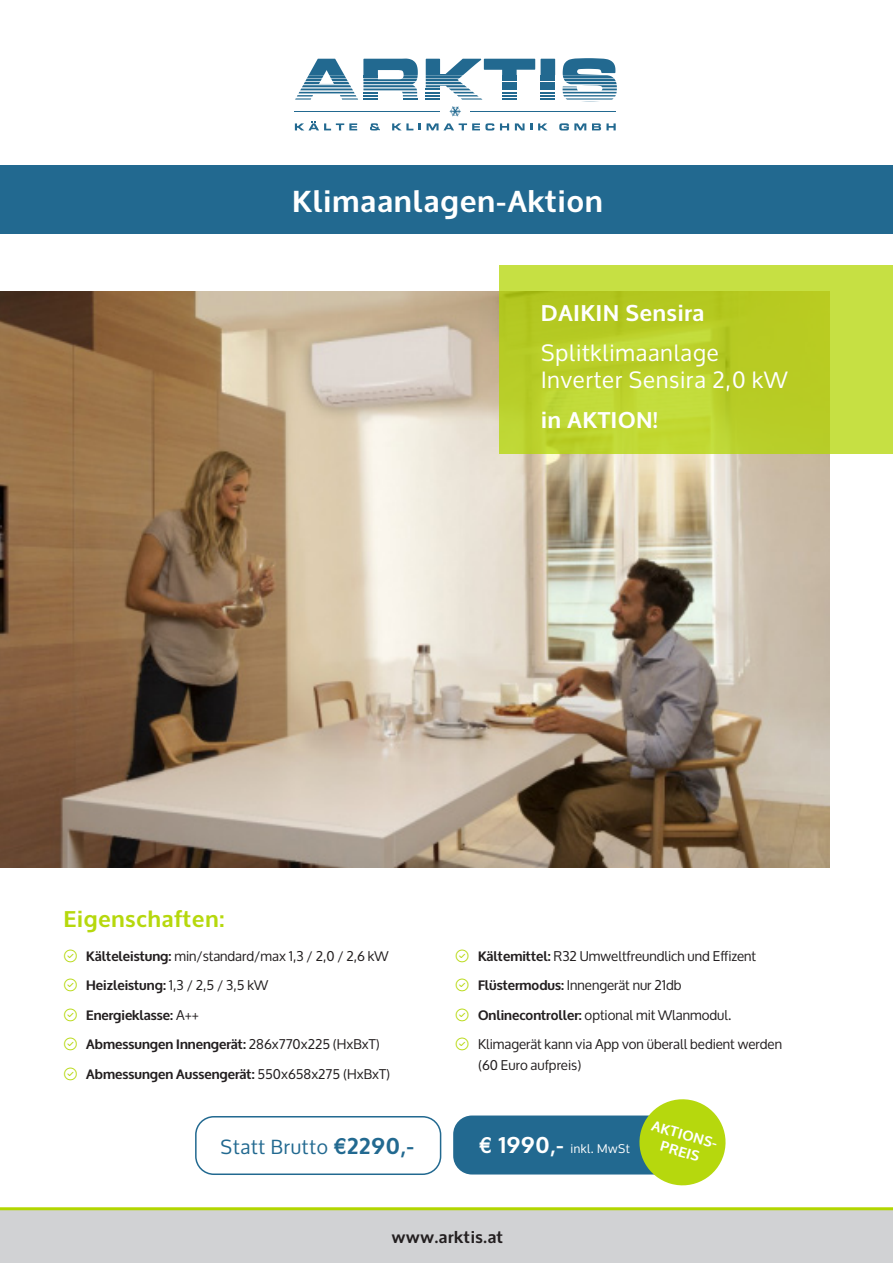
<style>
.page{position:relative;width:893px;height:1263px;background:#fff}
.page>*{position:absolute;margin:0;border:0;box-sizing:border-box;transform-origin:0 0}
.t1{font:700 30px "Oxygen";letter-spacing:.04em;color:#fff}
.t2{font:22.5px/27px "Oxygen";letter-spacing:.04em;color:#fff}
.t3{font:700 22.5px "Oxygen";letter-spacing:.04em;color:#fff}
.t4{font:700 22.5px "Oxygen";letter-spacing:.04em;color:#b6d80d}
.t5{font:19.5px "Oxygen";letter-spacing:.04em;color:#226990}
.t6{font:700 16.5px "Oxygen";letter-spacing:.04em;color:#231f20}
.t7{font:700 14.25px/17.1px "Oxygen";color:#fff;text-align:center}
.t8{font:13.5px/21px "Oxygen";color:#231f20}
.t9{font:700 13.5px "Oxygen";color:#231f20}
.t10{font:12px "Oxygen";letter-spacing:.04em;color:#fff}
.s1{font-weight:700}
.s2{font-weight:400}
.s3{font-weight:700;font-size:22.5px}
</style>
<div class="page">
<svg style="left:0;top:1207px;width:893px;height:56px"></svg>
<div style="left:0;top:166px;width:893px;height:68px;background:#226990"></div>
<svg style="left:295px;top:122px;width:62px;height:8px"></svg>
<svg style="left:370px;top:123px;width:10px;height:8px"></svg>
<svg style="left:392px;top:123px;width:21px;height:7px"></svg>
<svg style="left:419px;top:123px;width:2px;height:7px"></svg>
<svg style="left:427px;top:123px;width:67px;height:8px"></svg>
<svg style="left:500px;top:123px;width:9px;height:7px"></svg>
<svg style="left:515px;top:123px;width:17px;height:7px"></svg>
<svg style="left:538px;top:123px;width:9px;height:7px"></svg>
<svg style="left:559px;top:123px;width:27px;height:8px"></svg>
<svg style="left:592px;top:123px;width:24px;height:7px"></svg>
<svg style="left:295px;top:59px;width:123px;height:41px"></svg>
<svg style="left:426px;top:59px;width:109px;height:41px"></svg>
<svg style="left:541px;top:59px;width:14px;height:41px"></svg>
<svg style="left:563px;top:58px;width:54px;height:44px"></svg>
<hr style="left:294px;top:111px;width:145px;height:1px;background:#226990">
<hr style="left:470px;top:111px;width:146px;height:1px;background:#226990">
<svg style="left:449px;top:106px;width:12px;height:10px"></svg>
<img style="left:0;top:291px;width:829px;height:576px">
<svg style="left:500px;top:265px;width:393px;height:189px"></svg>
<div style="left:454px;top:1116px;width:245px;height:58px;background:#226990;border-radius:18px"></div>
<div style="left:453px;top:1115px;width:246px;height:59px;border:2px solid #226990;border-radius:18px"></div>
<div style="left:195px;top:1116px;width:246px;height:59px;border:2px solid #226990;border-radius:18px"></div>
<svg style="left:635px;top:1099px;width:91px;height:87px"></svg>
<p class="t1" style="left:292px;top:183px;width:312px">Klimaanlagen-Aktion</p>
<p class="t3" style="left:541px;top:299px;width:165px">DAIKIN Sensira</p>
<p class="t2" style="left:541px;top:340px;width:248px">Splitklimaanlage<br>Inverter Sensira 2,0 kW</p>
<p class="t3" style="left:541px;top:406px;width:118px">in AKTION!</p>
<p class="t4" style="left:64px;top:905px;width:162px">Eigenschaften:</p>
<p class="t8" style="left:86px;top:946px;width:304px"><span class="s1">Kälteleistung:</span> min/standard/max 1,3 / 2,0 / 2,6 kW</p>
<p class="t9" style="left:86px;top:977px;width:183px">Heizleistung: <span class="s2">1,3 / 2,5 / 3,5 kW</span></p>
<p class="t9" style="left:86px;top:1007px;width:114px">Energieklasse: <span class="s2">A++</span></p>
<p class="t9" style="left:86px;top:1036px;width:295px">Abmessungen Innengerät: <span class="s2">286x770x225 (HxBxT)</span></p>
<p class="t9" style="left:86px;top:1066px;width:305px">Abmessungen Aussengerät: <span class="s2">550x658x275 (HxBxT)</span></p>
<p class="t8" style="left:478px;top:946px;width:280px"><span class="s1">Kältemittel:</span> R32 Umweltfreundlich und Effizent</p>
<p class="t8" style="left:478px;top:975px;width:205px"><span class="s1">Flüstermodus:</span> Innengerät nur 21db</p>
<p class="t8" style="left:478px;top:1005px;width:255px"><span class="s1">Onlinecontroller:</span> optional mit Wlanmodul.</p>
<p class="t8" style="left:478px;top:1034px;width:305px">Klimagerät kann via App von überall bedient werden (60 Euro aufpreis)</p>
<p class="t5" style="left:221px;top:1136px;width:195px">Statt Brutto <span class="s3">€2290,-</span></p>
<p class="t10" style="left:479px;top:1142px;width:152px"><span class="s3">€ 1990,-</span> inkl. MwSt</p>
<p class="t7" style="left:654px;top:1117px;width:72px;rotate:16deg">AKTIONS-<br>PREIS</p>
<p class="t6" style="left:392px;top:1227px;width:113px">www.arktis.at</p>
</div>
